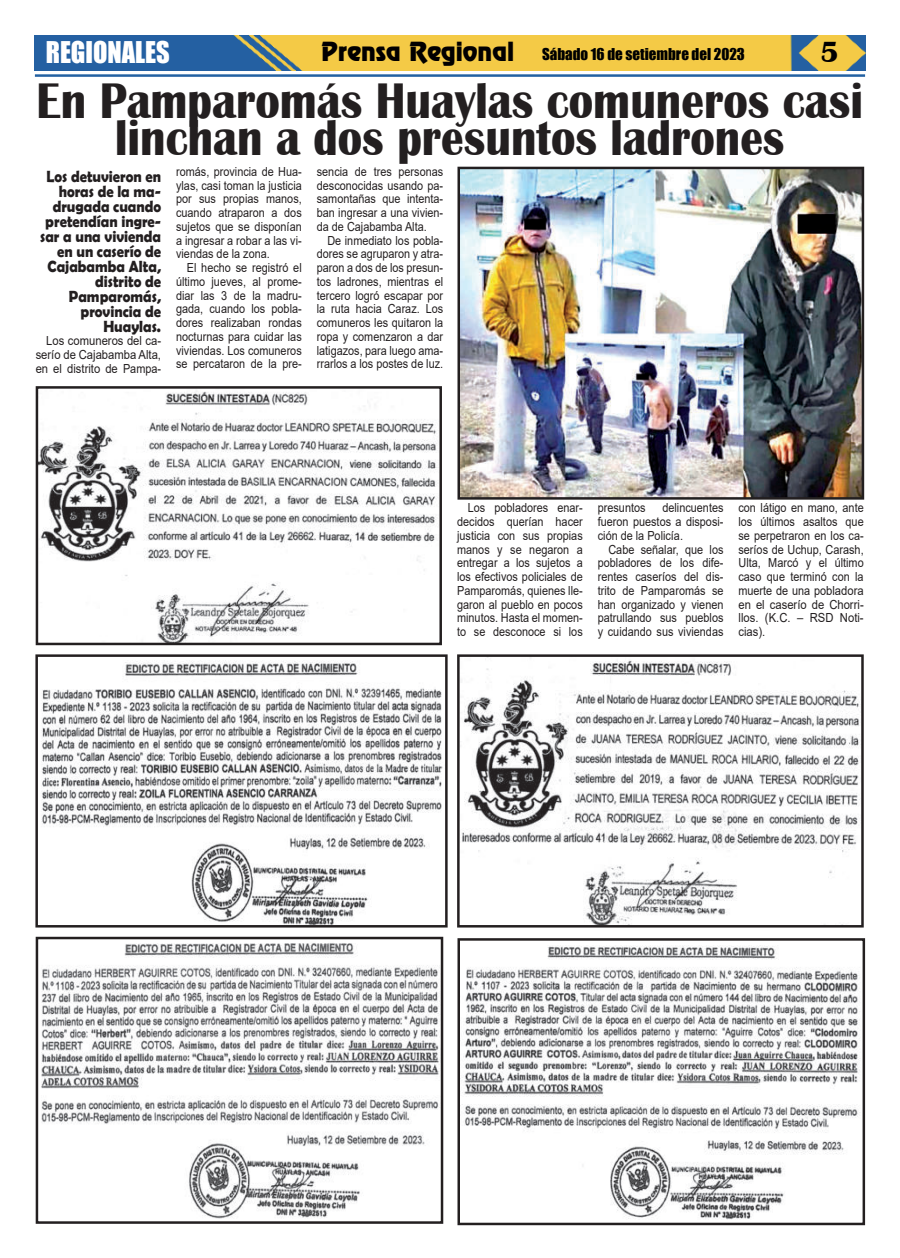
<style>
.page{position:relative;width:900px;height:1258px;background:#fff}
.page>*{position:absolute;margin:0;border:0;box-sizing:border-box;transform-origin:0 0}
.t1{font:700 51.5px/37.5px "Britannic";color:#231f20;text-align:center;scale:.88 1}
.t2{font:700 30px "Britannic";color:#020000}
.t3{font:27.5px "Impact";color:#fff;scale:.96 1}
.t4{font:700 16.25px/15px "Berlin Sans FB Demi";color:#231f20;text-align:right;scale:.9 1}
.t5{font:15px "Impact";color:#000}
.t6{font:12.5px/13.8px "Arial";color:#231f20;text-align:justify;scale:.87 1}
.t7{font:12.5px/13.8px "Arial";color:#231f20;text-align:justify;scale:.9 1}
.s1{font-family:"Renfrew Normal";font-size:23.75px;color:#020000}
</style>
<div class="page">
<hr style="left:35px;top:74px;width:830px;height:3px;background:#2361a2">
<img style="left:35px;top:35px;width:830px;height:36px">
<img style="left:462px;top:171px;width:398px;height:325px">
<div style="left:458px;top:167px;width:406px;height:333px;border:3px solid #231f20"></div>
<img style="left:462px;top:945px;width:398px;height:275px">
<div style="left:458px;top:938px;width:407px;height:287px;border:3px solid #231f20"></div>
<img style="left:41px;top:943px;width:398px;height:276px">
<div style="left:36px;top:937px;width:407px;height:287px;border:3px solid #231f20"></div>
<img style="left:41px;top:660px;width:402px;height:263px">
<div style="left:35px;top:654px;width:413px;height:273px;border:3px solid #231f20"></div>
<img style="left:461px;top:660px;width:399px;height:263px">
<div style="left:457px;top:654px;width:407px;height:273px;border:3px solid #231f20"></div>
<img style="left:40px;top:390px;width:397px;height:251px">
<div style="left:36px;top:386px;width:406px;height:259px;border:3px solid #231f20"></div>
<h3 class="t3" style="left:46px;top:37px;width:131px">REGIONALES</h3>
<p class="t5" style="left:321px;top:46px;width:425px"><span class="s1">Prensa Regional</span> Sábado 16 de setiembre del 2023</p>
<h2 class="t2" style="left:821px;top:37px;width:20px">5</h2>
<h1 class="t1" style="left:37px;top:82px;width:941px">En Pamparomás Huaylas comuneros casi linchan a dos presuntos ladrones</h1>
<h3 class="t4" style="left:40px;top:169px;width:136px">Los detuvieron en horas de la ma&shy;drugada cuando pretendían ingre&shy;sar a una vivienda en un caserío de<br>Cajabamba Alta, distrito de<br>Pamparomás, provincia de<br>Huaylas.</h3>
<p class="t7" style="left:36px;top:334px;width:141px;text-indent:11px">Los comuneros del ca&shy;serío de Cajabamba Alta, en el distrito de Pampa-</p>
<p class="t6" style="left:176px;top:164px;width:146px">romás, provincia de Hua&shy;ylas, casi toman la justicia por sus propias manos, cuando atraparon a dos sujetos que se disponían a ingresar a robar a las vi&shy;viendas de la zona.</p>
<p class="t6" style="left:176px;top:261px;width:146px;text-indent:11px">El hecho se registró el último jueves, al prome&shy;diar las 3 de la madru&shy;gada, cuando los pobla&shy;dores realizaban rondas nocturnas para cuidar las viviendas. Los comuneros se percataron de la pre-</p>
<p class="t6" style="left:317px;top:164px;width:147px">sencia de tres personas desconocidas usando pa&shy;samontañas que intenta&shy;ban ingresar a una vivien&shy;da de Cajabamba Alta.</p>
<p class="t6" style="left:317px;top:233px;width:147px;text-indent:11px">De inmediato los pobla&shy;dores se agruparon y atra&shy;paron a dos de los presun&shy;tos ladrones, mientras el tercero logró escapar por la ruta hacia Caraz. Los comuneros les quitaron la ropa y comenzaron a dar latigazos, para luego ama&shy;rrarlos a los postes de luz.</p>
<p class="t6" style="left:457px;top:501px;width:146px;text-indent:11px">Los pobladores enar&shy;decidos querían hacer justicia con sus propias manos y se negaron a entregar a los sujetos a los efectivos policiales de Pamparomás, quienes lle&shy;garon al pueblo en pocos minutos. Hasta el momen&shy;to se desconoce si los</p>
<p class="t6" style="left:598px;top:501px;width:56px">presuntos</p>
<p class="t6" style="left:598px;top:501px;width:146px;text-indent:65px">delincuentes fueron puestos a disposi&shy;ción de la Policía.</p>
<p class="t6" style="left:598px;top:542px;width:146px;text-indent:11px">Cabe señalar, que los pobladores de los dife&shy;rentes caseríos del dis&shy;trito de Pamparomás se han organizado y vienen patrullando sus pueblos y cuidando sus viviendas</p>
<p class="t6" style="left:739px;top:501px;width:145px">con látigo en mano, ante los últimos asaltos que se perpetraron en los ca&shy;seríos de Uchup, Carash, Ulta, Marcó y el último caso que terminó con la muerte de una pobladora en el caserío de Chorri&shy;llos. (K.C. – RSD Noti&shy;cias).</p>
</div>
